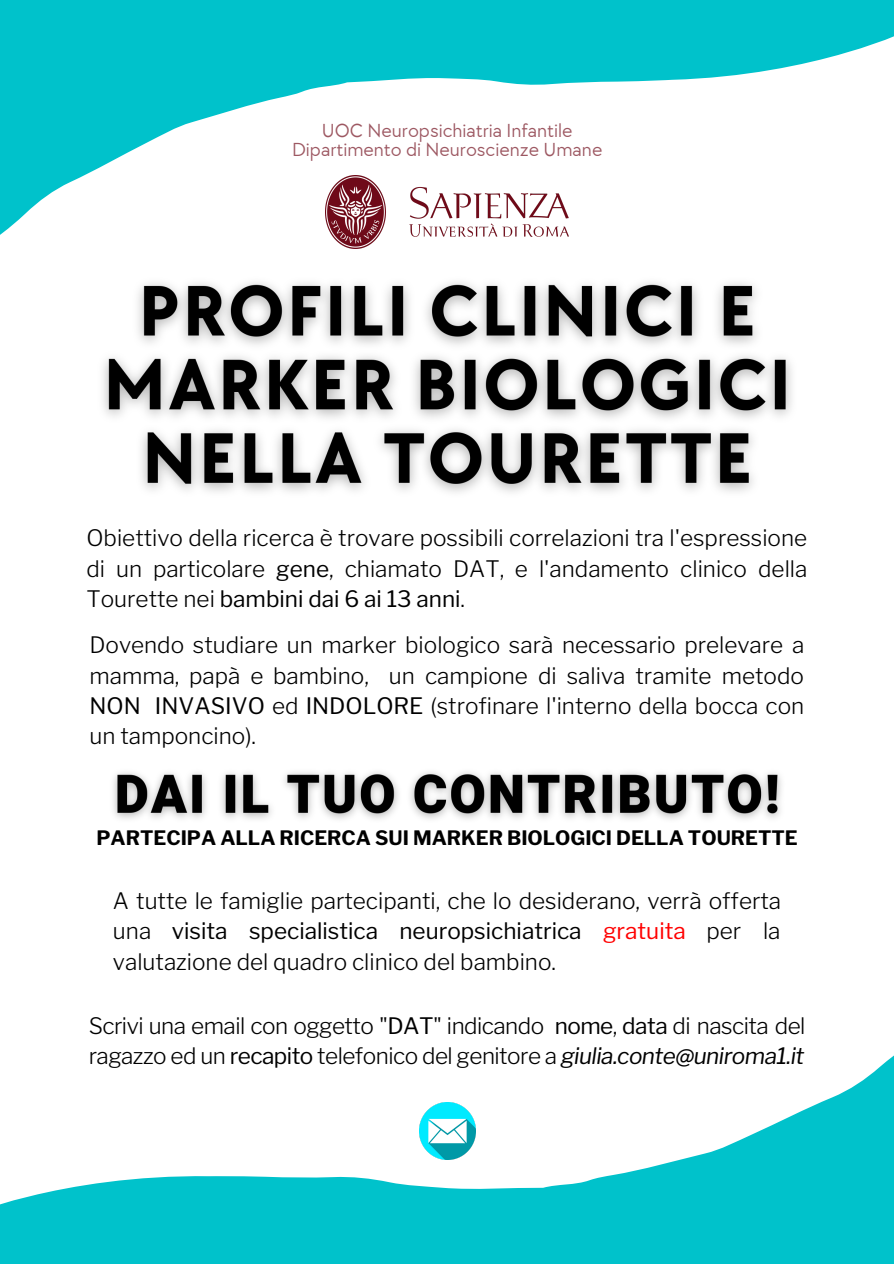
<style>
.page{position:relative;width:894px;height:1264px;background:#fff}
.page>*{position:absolute;margin:0;border:0;box-sizing:border-box;transform-origin:0 0}
.t1{font:300 22.5px/30.5px "Libre Franklin";color:#000;text-align:justify}
.t2{font:300 22.5px/30.5px "Libre Franklin";letter-spacing:-.025em;color:#000}
.t3{font:700 19.8px "Libre Franklin";color:#000}
.t4{font:19.5px/19.2px "TT Chocolates";color:#9d5862;text-align:center}
.s1{font-weight:400}
.s2{font-weight:400;color:#f00}
.s3{font-weight:400;font-style:italic}
</style>
<div class="page">
<svg style="left:0;top:1056px;width:893px;height:207px"></svg>
<img style="left:113px;top:772px;width:669px;height:47px">
<svg style="left:0;top:0;width:893px;height:249px"></svg>
<img style="left:103px;top:282px;width:689px;height:211px">
<img style="left:325px;top:175px;width:243px;height:73px">
<img style="left:419px;top:1102px;width:56px;height:57px">
<p class="t4" style="left:292px;top:122px;width:312px">UOC Neuropsichiatria Infantile<br>Dipartimento di Neuroscienze Umane</p>
<p class="t1" style="left:86px;top:523px;width:722px">Obiettivo della ricerca è trovare possibili correlazioni tra l'espressione di un particolare <span class="s1">gene</span>, chiamato DAT, e l'andamento clinico della Tourette nei <span class="s1">bambini dai 6 ai 13 anni</span>.</p>
<p class="t1" style="left:89px;top:629px;width:716px">Dovendo studiare un marker biologico sarà necessario prelevare a mamma, papà e bambino, un campione di saliva tramite metodo <span class="s1">NON INVASIVO</span> ed <span class="s1">INDOLORE</span> (strofinare l'interno della bocca con un tamponcino).</p>
<p class="t3" style="left:96px;top:826px;width:702px">PARTECIPA ALLA RICERCA SUI MARKER BIOLOGICI DELLA TOURETTE</p>
<p class="t1" style="left:113px;top:885px;width:669px">A tutte le famiglie partecipanti, che lo desiderano, verrà offerta una <span class="s1">visita specialistica neuropsichiatrica</span> <span class="s2">gratuita</span> per la valutazione del quadro clinico del bambino.</p>
<p class="t2" style="left:89px;top:1010px;width:718px">Scrivi una email con oggetto "<span class="s1">DAT</span>" indicando <span class="s1">nome</span>, <span class="s1">data</span> di nascita del ragazzo ed un <span class="s1">recapito</span> telefonico del genitore a <span class="s3">giulia.conte@uniroma1.it</span></p>
</div>
